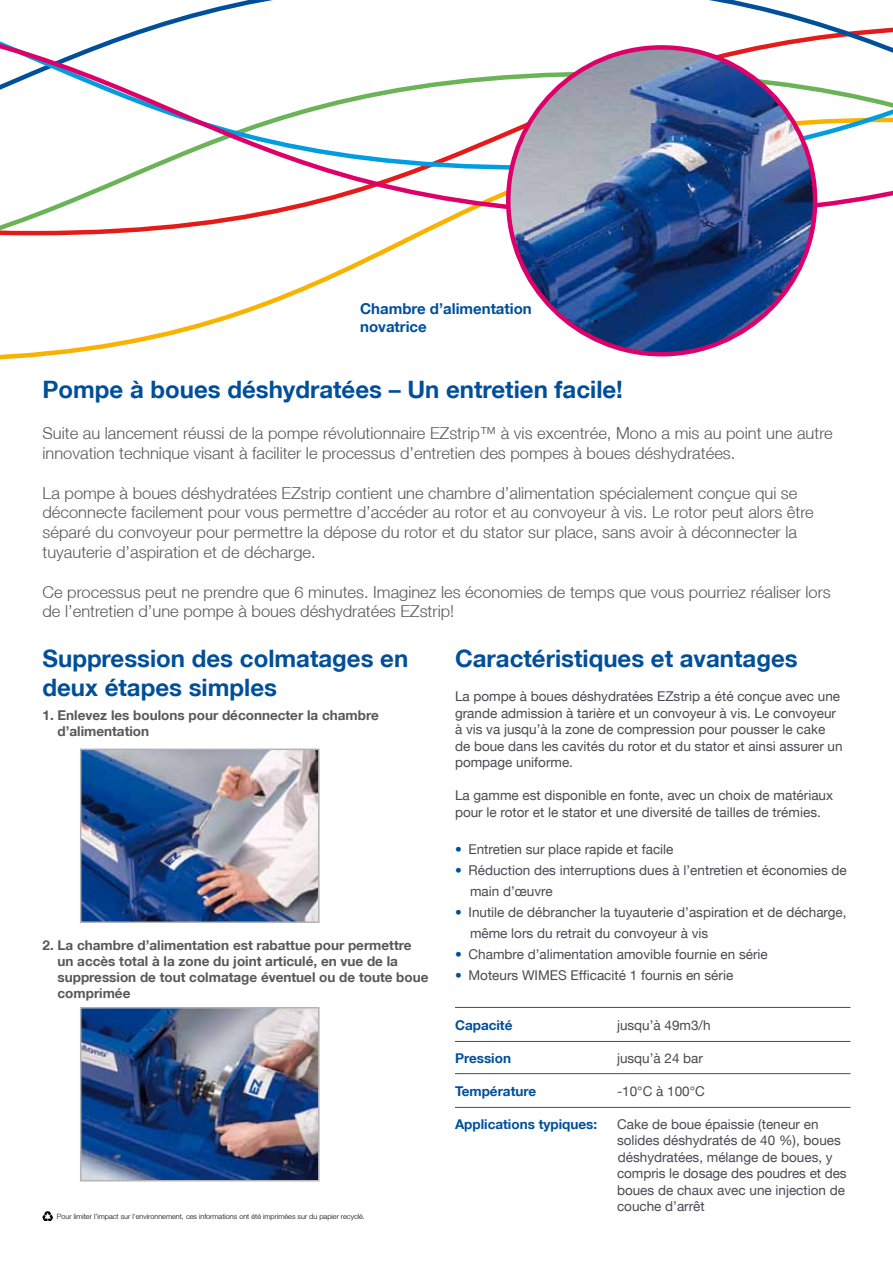
<style>
.page{position:relative;width:893px;height:1263px;background:#fff}
.page>*{position:absolute;margin:0;border:0;box-sizing:border-box;transform-origin:0 0}
.t1{font:700 24px/28.8px "Helvetica Neue LT";color:#004f9a}
.t2{font:300 16.5px/19.8px "Helvetica Neue LT";color:#58585a}
.t3{font:700 15px/18px "Helvetica Neue LT";color:#004f9a}
.t4{font:13.5px/16.5px "Helvetica Neue LT";color:#494a52}
.t5{font:700 13.5px/16.2px "Helvetica Neue LT";color:#58585a}
.t6{font:700 13.5px "Helvetica Neue LT";color:#004f9a}
.t7{font:300 7.35px "Helvetica Neue LT";color:#000}
.s1{color:#004f9a}
</style>
<div class="page">
<svg style="left:0;top:285px;width:793px;height:75px"></svg>
<svg style="left:0;top:219px;width:817px;height:66px"></svg>
<svg style="left:0;top:3px;width:893px;height:216px"></svg>
<img style="left:508px;top:47px;width:307px;height:307px;border-radius:153px">
<svg style="left:42px;top:1211px;width:11px;height:10px"></svg>
<hr style="left:455px;top:1007px;width:395px;height:1px;background:#494a52">
<hr style="left:455px;top:1073px;width:395px;height:1px;background:#494a52">
<img style="left:83px;top:751px;width:234px;height:169px">
<div style="left:80px;top:748px;width:240px;height:175px;border:2px solid #b2b4b6"></div>
<img style="left:83px;top:1010px;width:234px;height:168px">
<div style="left:80px;top:1007px;width:240px;height:174px;border:2px solid #b2b4b6"></div>
<hr style="left:455px;top:1041px;width:395px;height:1px;background:#494a52">
<hr style="left:455px;top:1107px;width:395px;height:1px;background:#494a52">
<p class="t3" style="left:360px;top:300px;width:173px">Chambre d’alimentation novatrice</p>
<h1 class="t1" style="left:43px;top:375px;width:582px">Pompe à boues déshydratées – Un entretien facile!</h1>
<p class="t2" style="left:43px;top:423px;width:792px">Suite au lancement réussi de la pompe révolutionnaire EZstrip™ à vis excentrée, Mono a mis au point une autre innovation technique visant à faciliter le processus d’entretien des pompes à boues déshydratées.</p>
<p class="t2" style="left:43px;top:482px;width:773px">La pompe à boues déshydratées EZstrip contient une chambre d’alimentation spécialement conçue qui se déconnecte facilement pour vous permettre d’accéder au rotor et au convoyeur à vis. Le rotor peut alors être séparé du convoyeur pour permettre la dépose du rotor et du stator sur place, sans avoir à déconnecter la tuyauterie d’aspiration et de décharge.</p>
<p class="t2" style="left:43px;top:581px;width:790px">Ce processus peut ne prendre que 6 minutes. Imaginez les économies de temps que vous pourriez réaliser lors de l’entretien d’une pompe à boues déshydratées EZstrip!</p>
<h1 class="t1" style="left:43px;top:643px;width:367px">Suppression des colmatages en deux étapes simples</h1>
<p class="t5" style="left:58px;top:707px;width:323px;text-indent:-15px">1. Enlevez les boulons pour déconnecter la chambre d’alimentation</p>
<h1 class="t1" style="left:455px;top:643px;width:344px">Caractéristiques et avantages</h1>
<p class="t4" style="left:455px;top:688px;width:389px">La pompe à boues déshydratées EZstrip a été conçue avec une grande admission à tarière et un convoyeur à vis. Le convoyeur à vis va jusqu’à la zone de compression pour pousser le cake de boue dans les cavités du rotor et du stator et ainsi assurer un pompage uniforme.</p>
<p class="t4" style="left:455px;top:787px;width:380px">La gamme est disponible en fonte, avec un choix de matériaux pour le rotor et le stator et une diversité de tailles de trémies.</p>
<p class="t4" style="left:455px;top:841px;width:220px"><span class="s1">•</span> Entretien sur place rapide et facile</p>
<p class="t4" style="left:470px;top:860px;width:378px;line-height:21px;text-indent:-15px"><span class="s1">•</span> Réduction des interruptions dues à l’entretien et économies de main d’œuvre</p>
<p class="t4" style="left:470px;top:902px;width:378px;line-height:21px;text-indent:-15px"><span class="s1">•</span> Inutile de débrancher la tuyauterie d’aspiration et de décharge, même lors du retrait du convoyeur à vis</p>
<p class="t4" style="left:455px;top:946px;width:314px"><span class="s1">•</span> Chambre d’alimentation amovible fournie en série</p>
<p class="t4" style="left:455px;top:967px;width:280px"><span class="s1">•</span> Moteurs WIMES Efficacité 1 fournis en série</p>
<p class="t6" style="left:455px;top:1017px;width:59px">Capacité</p>
<p class="t4" style="left:617px;top:1016px;width:95px">jusqu’à 49m3/h</p>
<p class="t6" style="left:455px;top:1050px;width:57px">Pression</p>
<p class="t4" style="left:617px;top:1049px;width:88px">jusqu’à 24 bar</p>
<p class="t6" style="left:455px;top:1083px;width:83px">Température</p>
<p class="t4" style="left:617px;top:1082px;width:89px">-10°C à 100°C</p>
<p class="t6" style="left:455px;top:1116px;width:144px">Applications typiques:</p>
<p class="t4" style="left:617px;top:1115px;width:231px">Cake de boue épaissie (teneur en solides déshydratés de 40 %), boues déshydratées, mélange de boues, y compris le dosage des poudres et des boues de chaux avec une injection de couche d’arrêt</p>
<p class="t5" style="left:58px;top:937px;width:373px;text-indent:-15px">2. La chambre d’alimentation est rabattue pour permettre un accès total à la zone du joint articulé, en vue de la suppression de tout colmatage éventuel ou de toute boue comprimée</p>
<p class="t7" style="left:57px;top:1212px;width:310px">Pour limiter l’impact sur l’environnement, ces informations ont été imprimées sur du papier recyclé.</p>
</div>
